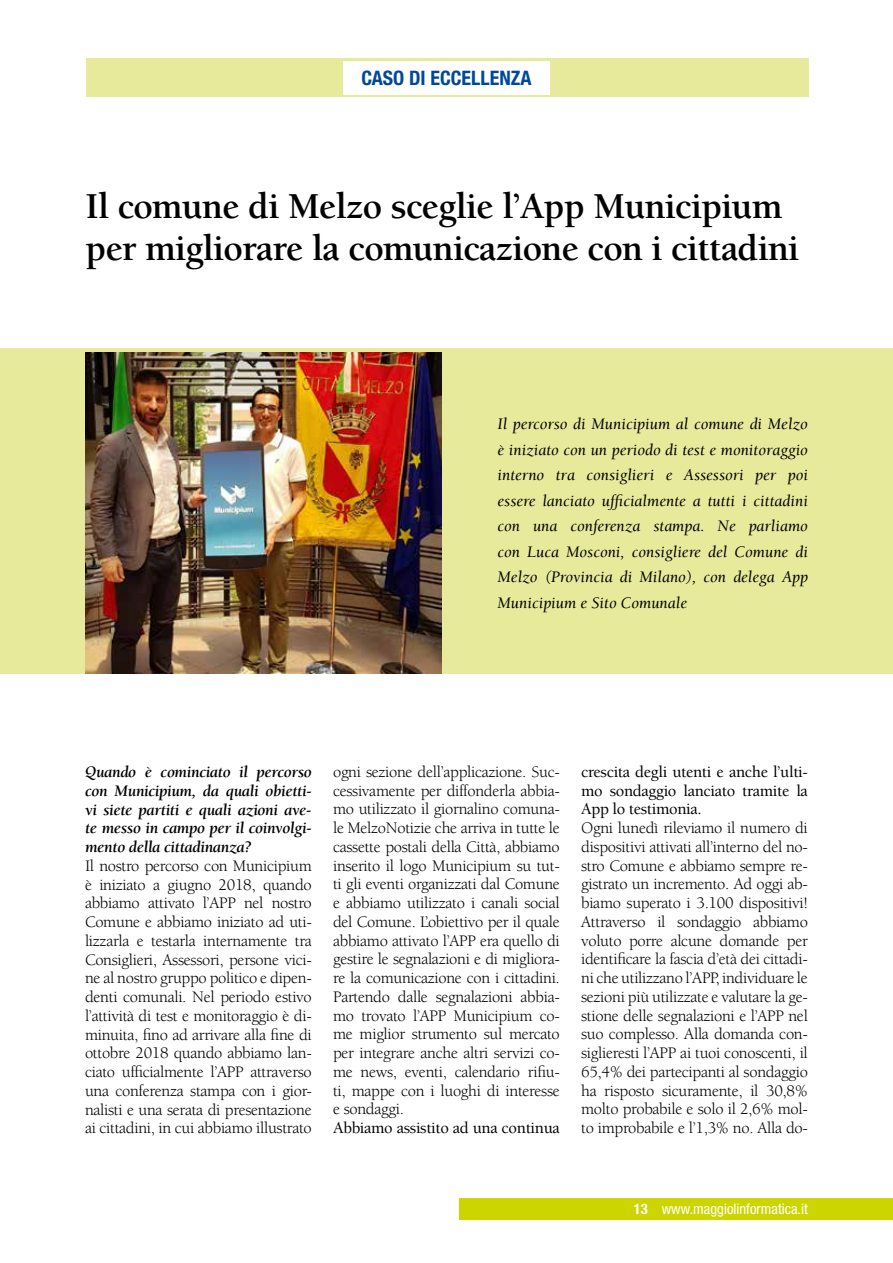
<style>
.page{position:relative;width:893px;height:1263px;background:#fff}
.page>*{position:absolute;margin:0;border:0;box-sizing:border-box;transform-origin:0 0}
.t1{font:700 37.5px/42px "Berkeley Std";letter-spacing:-.02em;color:#000}
.t2{font:700 condensed 19.95px "Helvetica Neue LT Std";color:#00489a}
.t3{font:16.5px/18.8px "Berkeley Std";letter-spacing:-.02em;color:#000;text-align:justify}
.t4{font:italic 16.5px/25.5px "Berkeley Std";color:#000;text-align:justify}
.t5{font:italic 700 16.5px/18.8px "Berkeley Std";letter-spacing:-.02em;color:#000;text-align:justify}
.t6{font:500 16.5px/18.8px "Berkeley Std";letter-spacing:-.02em;color:#000;text-align:justify}
.t7{font:condensed 14.7px "Helvetica Neue LT Std";color:#fff}
.s1{font-weight:700}
</style>
<div class="page">
<div style="left:0;top:349px;width:893px;height:325px;background:#e7ea9b"></div>
<div style="left:459px;top:1198px;width:434px;height:21px;background:#cdd500"></div>
<div style="left:86px;top:58px;width:723px;height:39px;background:#e7ea9b"></div>
<div style="left:343px;top:61px;width:207px;height:34px;background:#fff"></div>
<img style="left:85px;top:353px;width:356px;height:320px">
<p class="t2" style="left:361px;top:65px;width:172px">CASO DI ECCELLENZA</p>
<p class="t2" style="left:365px;top:65px;width:38px">CASI</p>
<h1 class="t1" style="left:86px;top:186px;width:715px">Il comune di Melzo sceglie l’App Municipium per migliorare la comunicazione con i cittadini</h1>
<p class="t4" style="left:497px;top:412px;width:312px">Il percorso di Municipium al comune di Melzo è iniziato con un periodo di test e monitoraggio interno tra consiglieri e Assessori per poi essere lanciato ufficialmente a tutti i cittadini con una conferenza stampa. Ne parliamo con Luca Mosconi, consigliere del Comune di Melzo (Provincia di Milano), con delega App Municipium e Sito Comunale</p>
<p class="t5" style="left:85px;top:763px;width:228px">Quando è cominciato il percorso con Municipium, da quali obietti&shy;vi siete partiti e quali azioni ave&shy;te messo in campo per il coinvolgi&shy;mento della cittadinanza?</p>
<p class="t3" style="left:85px;top:856px;width:228px">Il nostro percorso con Municipium è iniziato a giugno 2018, quando abbiamo attivato l’APP nel nostro Comune e abbiamo iniziato ad uti&shy;lizzarla e testarla internamente tra Consiglieri, Assessori, persone vici&shy;ne al nostro gruppo politico e dipen&shy;denti comunali. Nel periodo estivo l’attività di test e monitoraggio è di&shy;minuita, fino ad arrivare alla fine di ottobre 2018 quando abbiamo lan&shy;ciato ufficialmente l’APP attraverso una conferenza stampa con i gior&shy;nalisti e una serata di presentazione ai cittadini, in cui abbiamo illustrato</p>
<p class="t3" style="left:333px;top:763px;width:228px">ogni sezione dell’applicazione. Suc&shy;cessivamente per diffonderla abbia&shy;mo utilizzato il giornalino comuna&shy;le MelzoNotizie che arriva in tutte le cassette postali della Città, abbiamo inserito il logo Municipium su tut&shy;ti gli eventi organizzati dal Comune e abbiamo utilizzato i canali social del Comune. L’obiettivo per il quale abbiamo attivato l’APP era quello di gestire le segnalazioni e di migliora&shy;re la comunicazione con i cittadini.<br>Partendo dalle segnalazioni abbia&shy;mo trovato l’APP Municipium co&shy;me miglior strumento sul mercato per integrare anche altri servizi co&shy;me news, eventi, calendario rifiu&shy;ti, mappe con i luoghi di interesse e sondaggi.</p>
<p class="t6" style="left:333px;top:1119px;width:228px">Abbiamo assistito ad una continua</p>
<p class="t6" style="left:581px;top:763px;width:228px">crescita degli utenti e anche l’ulti&shy;mo sondaggio lanciato tramite la App lo testimonia.</p>
<p class="t3" style="left:581px;top:819px;width:228px">Ogni lunedì rileviamo il numero di dispositivi attivati all’interno del no&shy;stro Comune e abbiamo sempre re&shy;gistrato un incremento. Ad oggi ab&shy;biamo superato i 3.100 dispositivi!<br>Attraverso il sondaggio abbiamo voluto porre alcune domande per identificare la fascia d’età dei cittadi&shy;ni che utilizzano l’APP, individuare le sezioni più utilizzate e valutare la ge&shy;stione delle segnalazioni e l’APP nel suo complesso. Alla domanda con&shy;siglieresti l’APP ai tuoi conoscenti, il 65,4% dei partecipanti al sondaggio ha risposto sicuramente, il 30,8% molto probabile e solo il 2,6% mol&shy;to improbabile e l’1,3% no. Alla do-</p>
<p class="t7" style="left:634px;top:1200px;width:176px"><span class="s1">13</span> www.maggiolinformatica.it</p>
</div>
